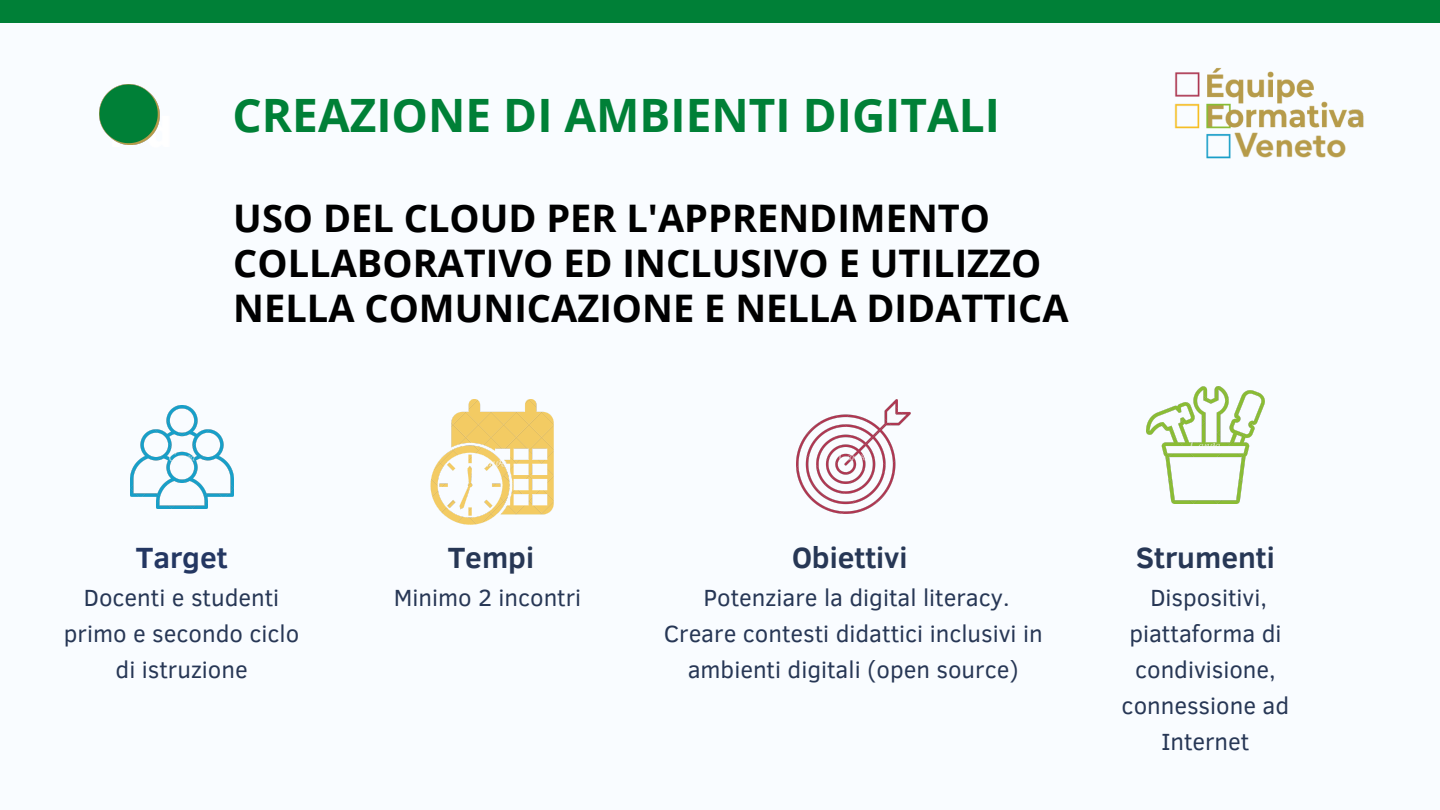
<style>
.page{position:relative;width:1440px;height:810px;background:#008037}
.page>*{position:absolute;margin:0;border:0;box-sizing:border-box;transform-origin:0 0}
.t1{font:700 46px "Open Sans";color:#008037}
.t2{font:700 38px/45px "Open Sans";color:#000}
.t3{font:700 30px "Clear Sans";color:#273755}
.t4{font:700 30px "Clear Sans";color:#243762}
.t5{font:24px/36px "Clear Sans";color:#273755;text-align:center}
</style>
<div class="page">
<div style="left:0;top:23px;width:1440px;height:787px;background:#f9fcff"></div>
<img style="left:1174px;top:68px;width:190px;height:91px">
<img style="left:430px;top:399px;width:124px;height:126px">
<img style="left:130px;top:405px;width:104px;height:104px">
<img style="left:796px;top:399px;width:115px;height:115px">
<img style="left:1146px;top:386px;width:118px;height:118px">
<img style="left:99px;top:84px;width:61px;height:60px">
<h1 class="t1" style="left:233px;top:83px;width:769px">CREAZIONE DI AMBIENTI DIGITALI</h1>
<h2 class="t2" style="left:233px;top:195px;width:837px">USO DEL CLOUD PER L'APPRENDIMENTO<br>COLLABORATIVO ED INCLUSIVO E UTILIZZO<br>NELLA COMUNICAZIONE E NELLA DIDATTICA</h2>
<p class="t4" style="left:136px;top:536px;width:93px">Target</p>
<p class="t5" style="left:64px;top:578px;width:237px">Docenti e studenti primo e secondo ciclo di istruzione</p>
<p class="t3" style="left:448px;top:536px;width:88px">Tempi</p>
<p class="t5" style="left:394px;top:578px;width:189px">Minimo 2 incontri</p>
<p class="t3" style="left:792px;top:536px;width:117px">Obiettivi</p>
<p class="t5" style="left:664px;top:578px;width:380px">Potenziare la digital literacy.<br>Creare contesti didattici inclusivi in ambienti digitali (open source)</p>
<p class="t3" style="left:1136px;top:536px;width:140px">Strumenti</p>
<p class="t5" style="left:1122px;top:578px;width:169px">Dispositivi, piattaforma di condivisione, connessione ad<br>Internet</p>
</div>
